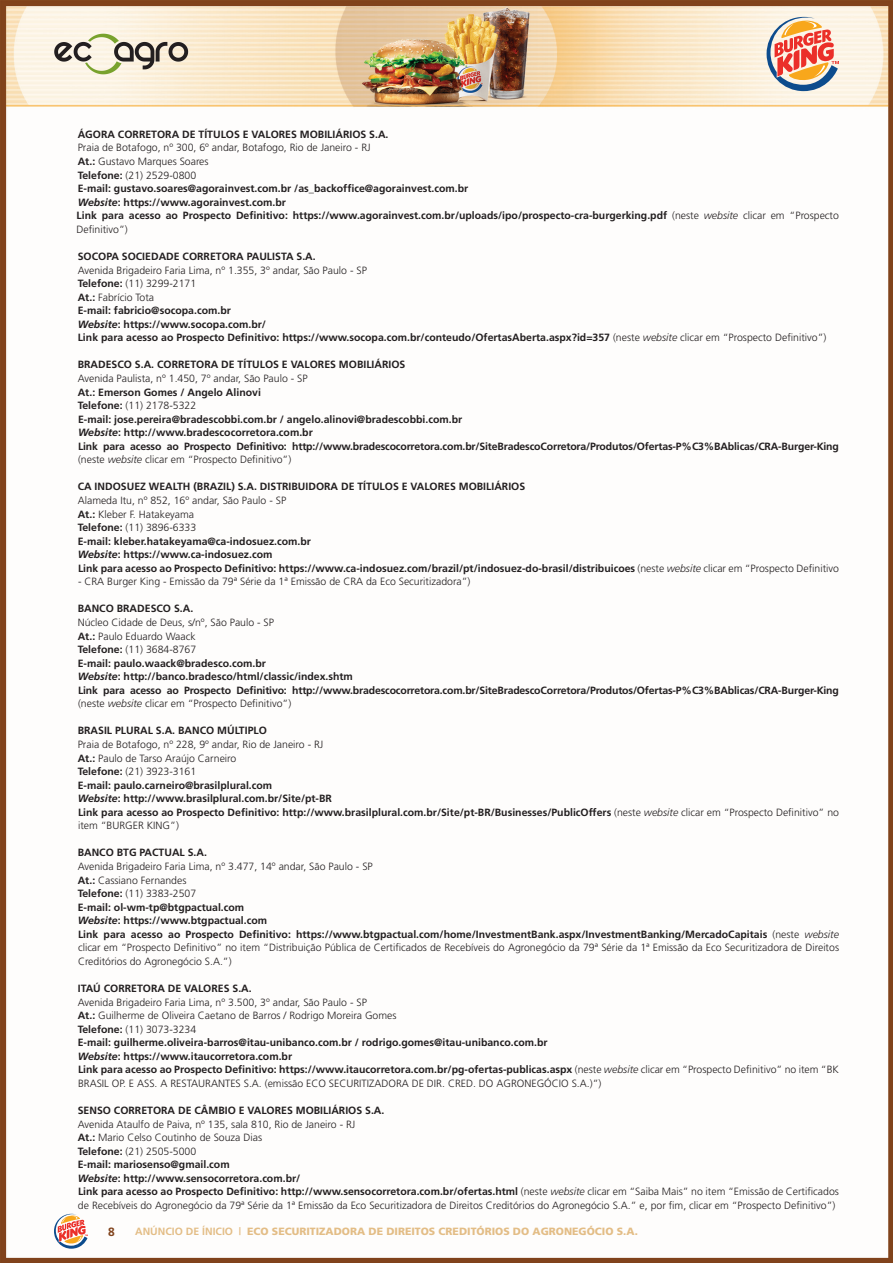
<style>
.page{position:relative;width:893px;height:1263px;background:#fff}
.page>*{position:absolute;margin:0;border:0;box-sizing:border-box;transform-origin:0 0}
.t1{font:700 12px "Frutiger";color:#81431c}
.t2{font:700 10.5px/13.5px "Frutiger";color:#231f20}
.t3{font:300 10.5px/13.5px "Frutiger";color:#231f20}
.t4{font:900 10.5px "Frutiger";color:#e3bd86}
.s1{font-weight:300}
.s2{font-style:italic}
.s3{font-weight:300;font-style:italic}
.s4{font-weight:700}
.s5{font-weight:700;font-style:italic}
</style>
<div class="page">
<img style="left:0;top:0;width:893px;height:1263px">
<svg style="left:54px;top:1214px;width:34px;height:35px"></svg>
<svg style="left:54px;top:34px;width:134px;height:40px;background:#c8c2b0"></svg>
<svg style="left:767px;top:17px;width:72px;height:74px;background:#d9a694"></svg>
<p class="t2" style="left:78px;top:127px;width:312px">ÁGORA CORRETORA DE TÍTULOS E VALORES MOBILIÁRIOS S.A.</p>
<p class="t2" style="left:77px;top:141px;width:764px"><span class="s1">Praia de Botafogo, nº 300, 6º andar, Botafogo, Rio de Janeiro - RJ<br></span>At.: <span class="s1">Gustavo Marques Soares<br></span>Telefone: <span class="s1">(21) 2529-0800<br></span>E-mail: gustavo.soares@agorainvest.com.br /as_backoffice@agorainvest.com.br<br><span class="s2">Website</span>: https://www.agorainvest.com.br<br>Link para acesso ao Prospecto Definitivo: https://www.agorainvest.com.br/uploads/ipo/prospecto-cra-burgerking.pdf <span class="s1">(neste</span> <span class="s3">website</span> <span class="s1">clicar em “Prospecto Definitivo”)</span></p>
<p class="t2" style="left:78px;top:249px;width:239px">SOCOPA SOCIEDADE CORRETORA PAULISTA S.A.</p>
<p class="t2" style="left:78px;top:263px;width:750px"><span class="s1">Avenida Brigadeiro Faria Lima, nº 1.355, 3º andar, São Paulo - SP<br></span>Telefone: <span class="s1">(11) 3299-2171<br></span>At.: <span class="s1">Fabrício Tota<br></span>E-mail: fabricio@socopa.com.br<br><span class="s2">Website</span>: https://www.socopa.com.br/<br>Link para acesso ao Prospecto Definitivo: https://www.socopa.com.br/conteudo/OfertasAberta.aspx?id=357 <span class="s1">(neste</span> <span class="s3">website</span> <span class="s1">clicar em “Prospecto Definitivo”)</span></p>
<p class="t2" style="left:78px;top:358px;width:329px">BRADESCO S.A. CORRETORA DE TÍTULOS E VALORES MOBILIÁRIOS</p>
<p class="t3" style="left:78px;top:372px;width:231px">Avenida Paulista, nº 1.450, 7º andar, São Paulo - SP</p>
<p class="t2" style="left:78px;top:385px;width:763px">At.: Emerson Gomes / Angelo Alinovi<br>Telefone: <span class="s1">(11) 2178-5322<br></span>E-mail: jose.pereira@bradescobbi.com.br / angelo.alinovi@bradescobbi.com.br<br><span class="s2">Website</span>: http://www.bradescocorretora.com.br<br>Link para acesso ao Prospecto Definitivo: http://www.bradescocorretora.com.br/SiteBradescoCorretora/Produtos/Ofertas-P%C3%BAblicas/CRA-Burger-King <span class="s1">(neste</span> <span class="s3">website</span> <span class="s1">clicar em “Prospecto Definitivo”)</span></p>
<p class="t2" style="left:78px;top:480px;width:449px">CA INDOSUEZ WEALTH (BRAZIL) S.A. DISTRIBUIDORA DE TÍTULOS E VALORES MOBILIÁRIOS</p>
<p class="t2" style="left:78px;top:493px;width:763px"><span class="s1">Alameda Itu, nº 852, 16º andar, São Paulo - SP<br></span>At.: <span class="s1">Kleber F. Hatakeyama<br></span>Telefone: <span class="s1">(11) 3896-6333<br></span>E-mail: kleber.hatakeyama@ca-indosuez.com.br<br><span class="s2">Website</span>: https://www.ca-indosuez.com<br>Link para acesso ao Prospecto Definitivo: https://www.ca-indosuez.com/brazil/pt/indosuez-do-brasil/distribuicoes <span class="s1">(neste</span> <span class="s3">website</span> <span class="s1">clicar em “Prospecto Definitivo</span></p>
<p class="t3" style="left:78px;top:575px;width:394px">- CRA Burger King - Emissão da 79ª Série da 1ª Emissão de CRA da Eco Securitizadora”)</p>
<p class="t2" style="left:78px;top:602px;width:117px">BANCO BRADESCO S.A.</p>
<p class="t2" style="left:78px;top:615px;width:763px"><span class="s1">Núcleo Cidade de Deus, s/nº, São Paulo - SP<br></span>At.: <span class="s1">Paulo Eduardo Waack<br></span>Telefone: <span class="s1">(11) 3684-8767<br></span>E-mail: paulo.waack@bradesco.com.br<br><span class="s2">Website</span>: http://banco.bradesco/html/classic/index.shtm<br>Link para acesso ao Prospecto Definitivo: http://www.bradescocorretora.com.br/SiteBradescoCorretora/Produtos/Ofertas-P%C3%BAblicas/CRA-Burger-King <span class="s1">(neste</span> <span class="s3">website</span> <span class="s1">clicar em “Prospecto Definitivo”)</span></p>
<p class="t2" style="left:78px;top:724px;width:191px">BRASIL PLURAL S.A. BANCO MÚLTIPLO</p>
<p class="t2" style="left:78px;top:737px;width:763px"><span class="s1">Praia de Botafogo, nº 228, 9º andar, Rio de Janeiro - RJ<br></span>At.: <span class="s1">Paulo de Tarso Araújo Carneiro<br></span>Telefone: <span class="s1">(21) 3923-3161<br></span>E-mail: paulo.carneiro@brasilplural.com<br><span class="s2">Website</span>: http://www.brasilplural.com.br/Site/pt-BR<br>Link para acesso ao Prospecto Definitivo: http://www.brasilplural.com.br/Site/pt-BR/Businesses/PublicOffers <span class="s1">(neste</span> <span class="s3">website</span> <span class="s1">clicar em “Prospecto Definitivo” no item “BURGER KING”)</span></p>
<p class="t2" style="left:78px;top:846px;width:131px">BANCO BTG PACTUAL S.A.</p>
<p class="t3" style="left:78px;top:860px;width:763px">Avenida Brigadeiro Faria Lima, nº 3.477, 14º andar, São Paulo - SP<br><span class="s4">At.:</span> Cassiano Fernandes<br><span class="s4">Telefone:</span> (11) 3383-2507<br><span class="s4">E-mail: ol-wm-tp@btgpactual.com<br></span><span class="s5">Website</span><span class="s4">: https://www.btgpactual.com<br>Link para acesso ao Prospecto Definitivo: https://www.btgpactual.com/home/InvestmentBank.aspx/InvestmentBanking/MercadoCapitais</span> (neste <span class="s2">website </span>clicar em “Prospecto Definitivo” no item “Distribuição Pública de Certificados de Recebíveis do Agronegócio da 79ª Série da 1ª Emissão da Eco Securitizadora de Direitos Creditórios do Agronegócio S.A.”)</p>
<p class="t2" style="left:78px;top:981px;width:176px">ITAÚ CORRETORA DE VALORES S.A.</p>
<p class="t3" style="left:78px;top:995px;width:763px">Avenida Brigadeiro Faria Lima, nº 3.500, 3º andar, São Paulo - SP<br><span class="s4">At.:</span> Guilherme de Oliveira Caetano de Barros / Rodrigo Moreira Gomes<br><span class="s4">Telefone:</span> (11) 3073-3234<br><span class="s4">E-mail: guilherme.oliveira-barros@itau-unibanco.com.br / rodrigo.gomes@itau-unibanco.com.br<br></span><span class="s5">Website</span><span class="s4">: https://www.itaucorretora.com.br<br>Link para acesso ao Prospecto Definitivo: https://www.itaucorretora.com.br/pg-ofertas-publicas.aspx</span> (neste <span class="s2">website</span> clicar em “Prospecto Definitivo” no item “BK BRASIL OP. E ASS. A RESTAURANTES S.A. (emissão ECO SECURITIZADORA DE DIR. CRED. DO AGRONEGÓCIO S.A.)”)</p>
<p class="t2" style="left:78px;top:1103px;width:308px">SENSO CORRETORA DE CÂMBIO E VALORES MOBILIÁRIOS S.A.</p>
<p class="t3" style="left:78px;top:1117px;width:763px">Avenida Ataulfo de Paiva, nº 135, sala 810, Rio de Janeiro - RJ<br><span class="s4">At.:</span> Mario Celso Coutinho de Souza Dias<br><span class="s4">Telefone:</span> (21) 2505-5000<br><span class="s4">E-mail: mariosenso@gmail.com<br></span><span class="s5">Website</span><span class="s4">: http://www.sensocorretora.com.br/<br>Link para acesso ao Prospecto Definitivo: http://www.sensocorretora.com.br/ofertas.html</span> (neste <span class="s2">website</span> clicar em “Saiba Mais” no item “Emissão de Certificados de Recebíveis do Agronegócio da 79ª Série da 1ª Emissão da Eco Securitizadora de Direitos Creditórios do Agronegócio S.A.” e, por fim, clicar em “Prospecto Definitivo”)</p>
<p class="t1" style="left:108px;top:1224px;width:8px">8</p>
<p class="t4" style="left:135px;top:1225px;width:504px"><span class="s4">ANÚNCIO DE ÍNICIO |</span> ECO SECURITIZADORA DE DIREITOS CREDITÓRIOS DO AGRONEGÓCIO S.A.</p>
</div>
